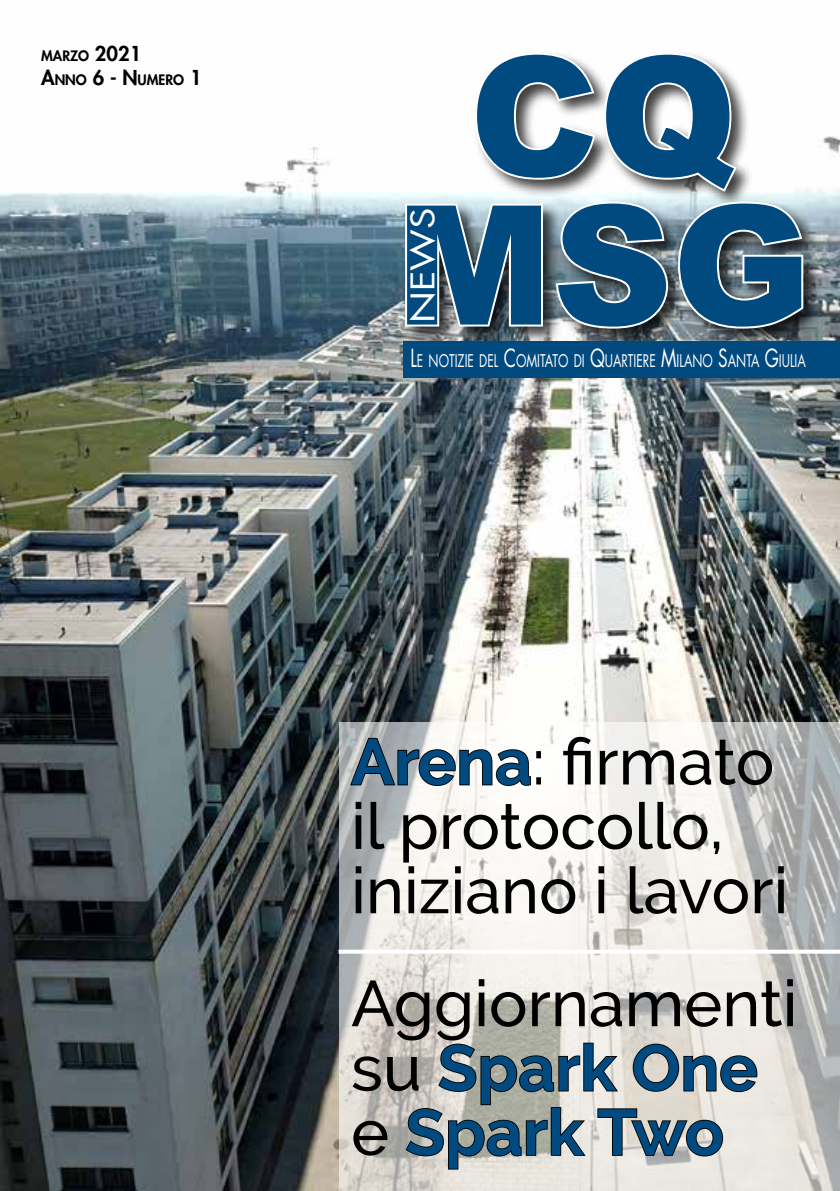
<style>
.page{position:relative;width:840px;height:1191px;background:#fff}
.page>*{position:absolute;margin:0;border:0;box-sizing:border-box;transform-origin:0 0}
.t1{font:900 166.2px/148.8px "Arial";color:#004a80;text-align:center}
.t2{font:500 64.4px/64.4px "Raleway";color:#000}
.t3{font:31.6px "Futura";color:#fff;scale:1.21 1}
.t4{font:17px "Futura";color:#fff;scale:.71 1}
.t5{font:800 14px/24px "Futura";color:#000}
.s1{font-size:20px}
.s2{font-size:24.4px}
.s3{font-weight:700;color:#004a80}
</style>
<div class="page">
<img style="left:0;top:136px;width:839px;height:1055px">
<div style="left:401px;top:49px;width:421px;height:299px;background:#000;opacity:.75"></div>
<svg style="left:403px;top:51px;width:401px;height:279px"></svg>
<div style="left:403px;top:341px;width:436px;height:37px;background:#004a80"></div>
<svg style="left:338px;top:722px;width:501px;height:469px"></svg>
<svg style="left:404px;top:1041px;width:353px;height:129px;background:#bab8b0"></svg>
<hr style="left:338px;top:949px;width:501px;height:4px;background:#fff">
<svg style="left:349px;top:737px;width:182px;height:50px"></svg>
<p class="t5" style="left:41px;top:44px;width:162px">MARZO <span class="s1">2021<br>A</span>NNO <span class="s1">6 - N</span>UMERO <span class="s1">1</span></p>
<h1 class="t1" style="left:395px;top:37px;width:417px">CQ<br>MSG</h1>
<p class="t3" style="left:402px;top:323px;width:97px;rotate:-90deg">NEWS</p>
<p class="t4" style="left:410px;top:350px;width:558px"><span class="s2">L</span>E NOTIZIE DEL <span class="s2">C</span>OMITATO DI <span class="s2">Q</span>UARTIERE <span class="s2">M</span>ILANO <span class="s2">S</span>ANTA <span class="s2">G</span>IULIA</p>
<p class="t2" style="left:351px;top:729px;width:438px"><span class="s3">Arena</span>: firmato il protocollo, iniziano i lavori</p>
<p class="t2" style="left:351px;top:971px;width:447px">Aggiornamenti su <span class="s3">Spark One </span>e <span class="s3">Spark Two</span></p>
</div>
